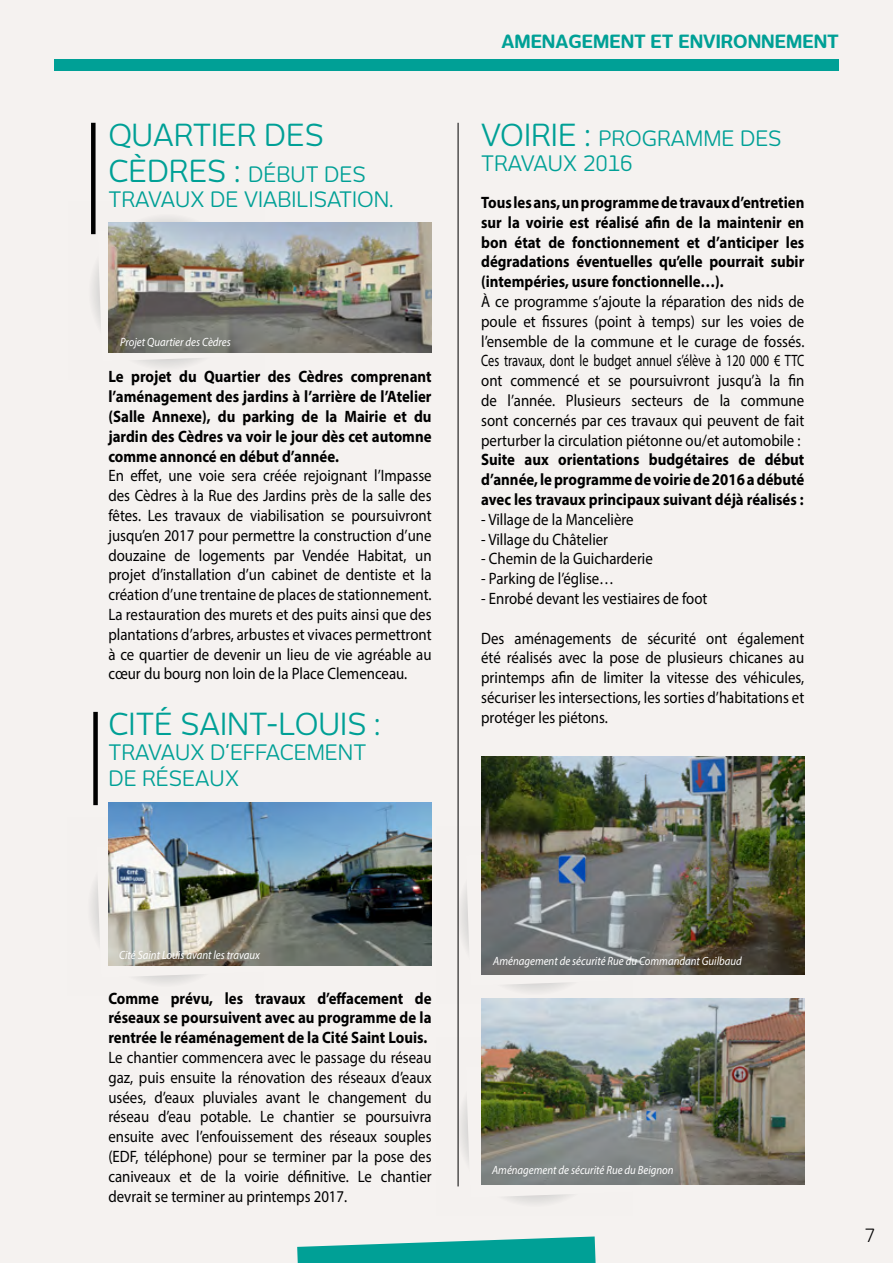
<style>
.page{position:relative;width:893px;height:1263px;background:#f5f2f0}
.page>*{position:absolute;margin:0;border:0;box-sizing:border-box;transform-origin:0 0}
.t1{font:30px "New June";color:#00a096}
.t2{font:21px/25.2px "New June";color:#00a096}
.t3{font:700 18px "New June";color:#00a096}
.t4{font:18px "New June";color:#000}
.t5{font:16.5px/19.8px "Myriad Pro";color:#000;text-align:justify;scale:.9 1}
.t6{font:700 16.5px/19.8px "Myriad Pro";color:#000;text-align:justify;scale:.9 1}
.t7{font:italic 12px "Myriad Pro";color:#fff;scale:.9 1}
.s1{font-size:30px}
</style>
<div class="page">
<svg style="left:457px;top:826px;width:106px;height:178px"></svg>
<svg style="left:466px;top:846px;width:104px;height:140px"></svg>
<svg style="left:466px;top:1099px;width:104px;height:99px"></svg>
<div style="left:54px;top:60px;width:785px;height:11px;background:#00a096"></div>
<svg style="left:297px;top:1236px;width:299px;height:27px"></svg>
<img style="left:481px;top:998px;width:323px;height:187px">
<img style="left:481px;top:757px;width:323px;height:218px">
<div style="left:91px;top:123px;width:5px;height:111px;background:#000"></div>
<div style="left:93px;top:712px;width:5px;height:93px;background:#000"></div>
<hr style="left:458px;top:123px;width:1px;height:1063px;background:#000">
<div style="left:69px;top:202px;width:196px;height:177px;background:#f4f1ef"></div>
<svg style="left:98px;top:221px;width:271px;height:140px"></svg>
<svg style="left:97px;top:881px;width:104px;height:97px"></svg>
<img style="left:108px;top:222px;width:324px;height:130px">
<img style="left:108px;top:802px;width:324px;height:164px">
<h1 class="t1" style="left:108px;top:117px;width:213px">QUARTIER DES</h1>
<p class="t2" style="left:108px;top:161px;width:287px"><span class="s1">CÈDRES :</span> DÉBUT DES<br>TRAVAUX DE VIABILISATION.</p>
<p class="t7" style="left:120px;top:334px;width:125px">Projet Quartier des Cèdres</p>
<p class="t6" style="left:108px;top:366px;width:361px">Le projet du Quartier des Cèdres comprenant l’aménagement des jardins à l’arrière de l’Atelier (Salle Annexe), du parking de la Mairie et du jardin des Cèdres va voir le jour dès cet automne comme annoncé en début d’année.</p>
<p class="t5" style="left:108px;top:466px;width:361px">En effet, une voie sera créée rejoignant l’Impasse des Cèdres à la Rue des Jardins près de la salle des fêtes. Les travaux de viabilisation se poursuivront jusqu’en 2017 pour permettre la construction d’une douzaine de logements par Vendée Habitat, un projet d’installation d’un cabinet de dentiste et la création d’une trentaine de places de stationnement.<br>La restauration des murets et des puits ainsi que des plantations d’arbres, arbustes et vivaces permettront à ce quartier de devenir un lieu de vie agréable au cœur du bourg non loin de la Place Clemenceau.</p>
<h1 class="t1" style="left:108px;top:706px;width:274px">CITÉ SAINT-LOUIS :</h1>
<p class="t2" style="left:108px;top:739px;width:259px">TRAVAUX D’EFFACEM ENT<br>DE RÉSEAUX</p>
<p class="t3" style="left:501px;top:31px;width:15px">AMENA</p>
<p class="t3" style="left:568px;top:31px;width:27px">GEMEN</p>
<p class="t3" style="left:634px;top:31px;width:128px">T ET ENVIRONNEMEN</p>
<p class="t3" style="left:827px;top:31px;width:13px">T</p>
<p class="t2" style="left:481px;top:125px;width:300px"><span class="s1">VOIRIE :</span> PROGRAMM E DES<br>TRAVAUX 2016</p>
<p class="t6" style="left:481px;top:192px;width:361px">Tous les ans, un programme de travaux d’entretien sur la voirie est réalisé afin de la maintenir en bon état de fonctionnement et d’anticiper les dégradations éventuelles qu’elle pourrait subir (intempéries, usure fonctionnelle…).</p>
<p class="t5" style="left:481px;top:291px;width:361px">À ce programme s’ajoute la réparation des nids de poule et fissures (point à temps) sur les voies de l’ensemble de la commune et le curage de fossés.<br>Ces travaux, dont le budget annuel s’élève à 120 000 € TTC ont commencé et se poursuivront jusqu’à la fin de l’année. Plusieurs secteurs de la commune sont concernés par ces travaux qui peuvent de fait perturber la circulation piétonne ou/et automobile :</p>
<p class="t6" style="left:481px;top:449px;width:361px">Suite aux orientations budgétaires de début d’année, le programme de voirie de 2016 a débuté avec les travaux principaux suivant déjà réalisés :</p>
<p class="t5" style="left:481px;top:509px;width:171px">- Village de la Mancelière</p>
<p class="t5" style="left:481px;top:529px;width:143px">- Village du Châtelier</p>
<p class="t5" style="left:481px;top:549px;width:192px">- Chemin de la Guicharderie</p>
<p class="t5" style="left:481px;top:568px;width:149px">- Parking de l’église…</p>
<p class="t5" style="left:481px;top:588px;width:253px">- Enrobé devant les vestiaires de foot</p>
<p class="t5" style="left:481px;top:628px;width:361px">Des aménagements de sécurité ont également été réalisés avec la pose de plusieurs chicanes au printemps afin de limiter la vitesse des véhicules, sécuriser les intersections, les sorties d’habitations et protéger les piétons.</p>
<p class="t7" style="left:119px;top:947px;width:158px">Cité Saint Louis avant les travaux</p>
<p class="t6" style="left:108px;top:987px;width:361px">Comme prévu, les travaux d’effacement de réseaux se poursuivent avec au programme de la rentrée le réaménagement de la Cité Saint Louis.</p>
<p class="t5" style="left:108px;top:1047px;width:361px">Le chantier commencera avec le passage du réseau gaz, puis ensuite la rénovation des réseaux d’eaux usées, d’eaux pluviales avant le changement du réseau d’eau potable. Le chantier se poursuivra ensuite avec l’enfouissement des réseaux souples (EDF, téléphone) pour se terminer par la pose des caniveaux et de la voirie définitive. Le chantier devrait se terminer au printemps 2017.</p>
<p class="t7" style="left:493px;top:953px;width:278px">Aménagement de sécurité Rue du Commandant Guilbaud</p>
<p class="t7" style="left:492px;top:1162px;width:203px">Aménagement de sécurité Rue du Beignon</p>
<p class="t4" style="left:864px;top:1224px;width:12px">7</p>
</div>
